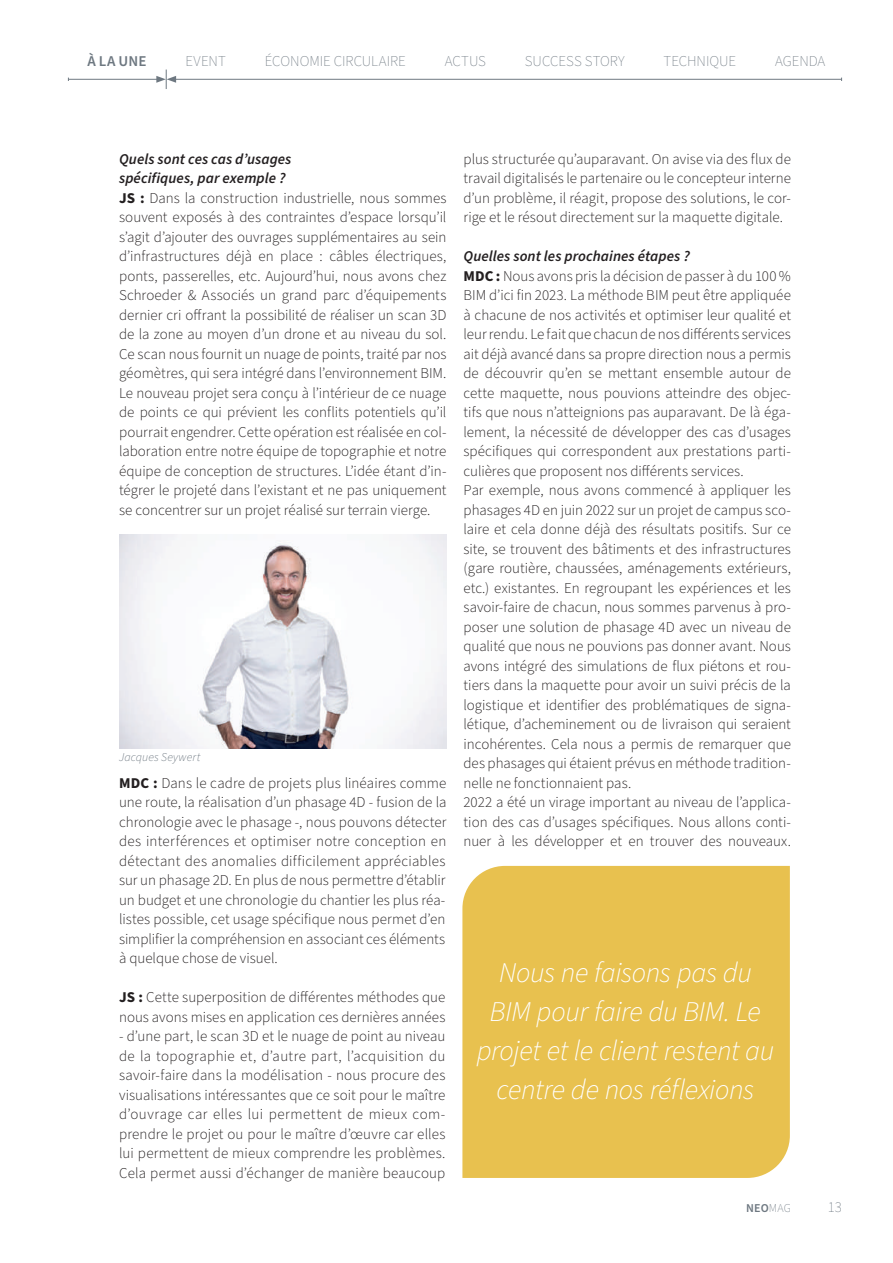
<style>
.page{position:relative;width:893px;height:1263px;background:#fff}
.page>*{position:absolute;margin:0;border:0;box-sizing:border-box;transform-origin:0 0}
.t1{font:italic 300 28.5px/39px "Source Sans Pro";letter-spacing:-.015em;color:#fff;text-align:center}
.t2{font:300 15px/19.5px "Source Sans Pro";color:#231f20}
.t3{font:200 15px "Source Sans Pro";letter-spacing:-.005em;color:#6e7881}
.t4{font:600 15px "Source Sans Pro";color:#6e7881}
.t5{font:italic 300 12px "Source Sans Pro";letter-spacing:.01em;color:#6e7881}
.t6{font:600 12px "Source Sans Pro";color:#6e7881}
.s1{font-weight:600;font-style:italic}
.s2{font-weight:700}
.s3{font-weight:200}
</style>
<div class="page">
<img style="left:119px;top:534px;width:327px;height:215px">
<div style="left:462px;top:866px;width:328px;height:312px;background:#e8c14f"></div>
<hr style="left:174px;top:79px;width:668px;height:1px;background:#6e7881">
<hr style="left:68px;top:79px;width:91px;height:1px;background:#6e7881">
<svg style="left:156px;top:70px;width:20px;height:19px"></svg>
<p class="t4" style="left:88px;top:51px;width:60px">À LA UNE</p>
<p class="t3" style="left:185px;top:51px;width:42px">EVENT</p>
<p class="t3" style="left:265px;top:51px;width:143px">ÉCONOMIE CIRCULAIRE</p>
<p class="t3" style="left:445px;top:51px;width:42px">ACTUS</p>
<p class="t3" style="left:525px;top:51px;width:101px">SUCCESS STORY</p>
<p class="t3" style="left:664px;top:51px;width:74px">TECHNIQUE</p>
<p class="t3" style="left:775px;top:51px;width:52px">AGENDA</p>
<p class="t2" style="left:119px;top:150px;width:329px"><span class="s1">Quels sont ces cas d’usages<br>spécifiques, par exemple ?<br></span><span class="s2">JS :</span> Dans la construction industrielle, nous sommes souvent exposés à des contraintes d’espace lorsqu’il s’agit d’ajouter des ouvrages supplémentaires au sein d’infrastructures déjà en place : câbles électriques, ponts, passerelles, etc. Aujourd’hui, nous avons chez Schroeder &amp; Associés un grand parc d’équipements dernier cri offrant la possibilité de réaliser un scan 3D de la zone au moyen d’un drone et au niveau du sol.<br>Ce scan nous fournit un nuage de points, traité par nos géomètres, qui sera intégré dans l’environnement BIM.<br>Le nouveau projet sera conçu à l’intérieur de ce nuage de points ce qui prévient les conflits potentiels qu’il pourrait engendrer. Cette opération est réalisée en col&shy;laboration entre notre équipe de topographie et notre équipe de conception de structures. L’idée étant d’in&shy;tégrer le projeté dans l’existant et ne pas uniquement se concentrer sur un projet réalisé sur terrain vierge.</p>
<p class="t5" style="left:119px;top:749px;width:83px">Jacques Seywert</p>
<p class="t2" style="left:119px;top:774px;width:329px;text-align:justify"><span class="s2">MDC :</span> Dans le cadre de projets plus linéaires comme une route, la réalisation d’un phasage 4D - fusion de la chronologie avec le phasage -, nous pouvons détecter des interférences et optimiser notre conception en détectant des anomalies difficilement appréciables sur un phasage 2D. En plus de nous permettre d’établir un budget et une chronologie du chantier les plus réa&shy;listes possible, cet usage spécifique nous permet d’en simplifier la compréhension en associant ces éléments à quelque chose de visuel.</p>
<p class="t2" style="left:119px;top:988px;width:328px"><span class="s2">JS :</span> Cette superposition de différentes méthodes que nous avons mises en application ces dernières années</p>
<p class="t2" style="left:119px;top:1027px;width:328px;text-align:justify">- d’une part, le scan 3D et le nuage de point au niveau de la topographie et, d’autre part, l’acquisition du savoir-faire dans la modélisation - nous procure des visualisations intéressantes que ce soit pour le maître d’ouvrage car elles lui permettent de mieux com&shy;prendre le projet ou pour le maître d’œuvre car elles lui permettent de mieux comprendre les problèmes.<br>Cela permet aussi d’échanger de manière beaucoup</p>
<p class="t2" style="left:463px;top:150px;width:329px;text-align:justify">plus structurée qu’auparavant. On avise via des flux de travail digitalisés le partenaire ou le concepteur interne d’un problème, il réagit, propose des solutions, le cor&shy;rige et le résout directement sur la maquette digitale.</p>
<p class="t2" style="left:463px;top:247px;width:329px"><span class="s1">Quelles sont les prochaines étapes ?<br></span><span class="s2">MDC :</span> Nous avons pris la décision de passer à du 100 % BIM d’ici fin 2023. La méthode BIM peut être appliquée à chacune de nos activités et optimiser leur qualité et leur rendu. Le fait que chacun de nos différents services ait déjà avancé dans sa propre direction nous a permis de découvrir qu’en se mettant ensemble autour de cette maquette, nous pouvions atteindre des objec&shy;tifs que nous n’atteignions pas auparavant. De là éga&shy;lement, la nécessité de développer des cas d’usages spécifiques qui correspondent aux prestations parti&shy;culières que proposent nos différents services.<br>Par exemple, nous avons commencé à appliquer les phasages 4D en juin 2022 sur un projet de campus sco&shy;laire et cela donne déjà des résultats positifs. Sur ce site, se trouvent des bâtiments et des infrastructures (gare routière, chaussées, aménagements extérieurs, etc.) existantes. En regroupant les expériences et les savoir-faire de chacun, nous sommes parvenus à pro&shy;poser une solution de phasage 4D avec un niveau de qualité que nous ne pouvions pas donner avant. Nous avons intégré des simulations de flux piétons et rou&shy;tiers dans la maquette pour avoir un suivi précis de la logistique et identifier des problématiques de signa&shy;létique, d’acheminement ou de livraison qui seraient incohérentes. Cela nous a permis de remarquer que des phasages qui étaient prévus en méthode tradition&shy;nelle ne fonctionnaient pas.<br>2022 a été un virage important au niveau de l’applica&shy;tion des cas d’usages spécifiques. Nous allons conti&shy;nuer à les développer et en trouver des nouveaux.</p>
<h1 class="t1" style="left:477px;top:953px;width:299px">Nous ne faisons pas du<br>BIM pour faire du BIM. Le projet et le client restent au centre de nos réflexions</h1>
<p class="t6" style="left:746px;top:1200px;width:46px">NEO<span class="s3">MAG</span></p>
<p class="t3" style="left:828px;top:1197px;width:16px">13</p>
</div>
